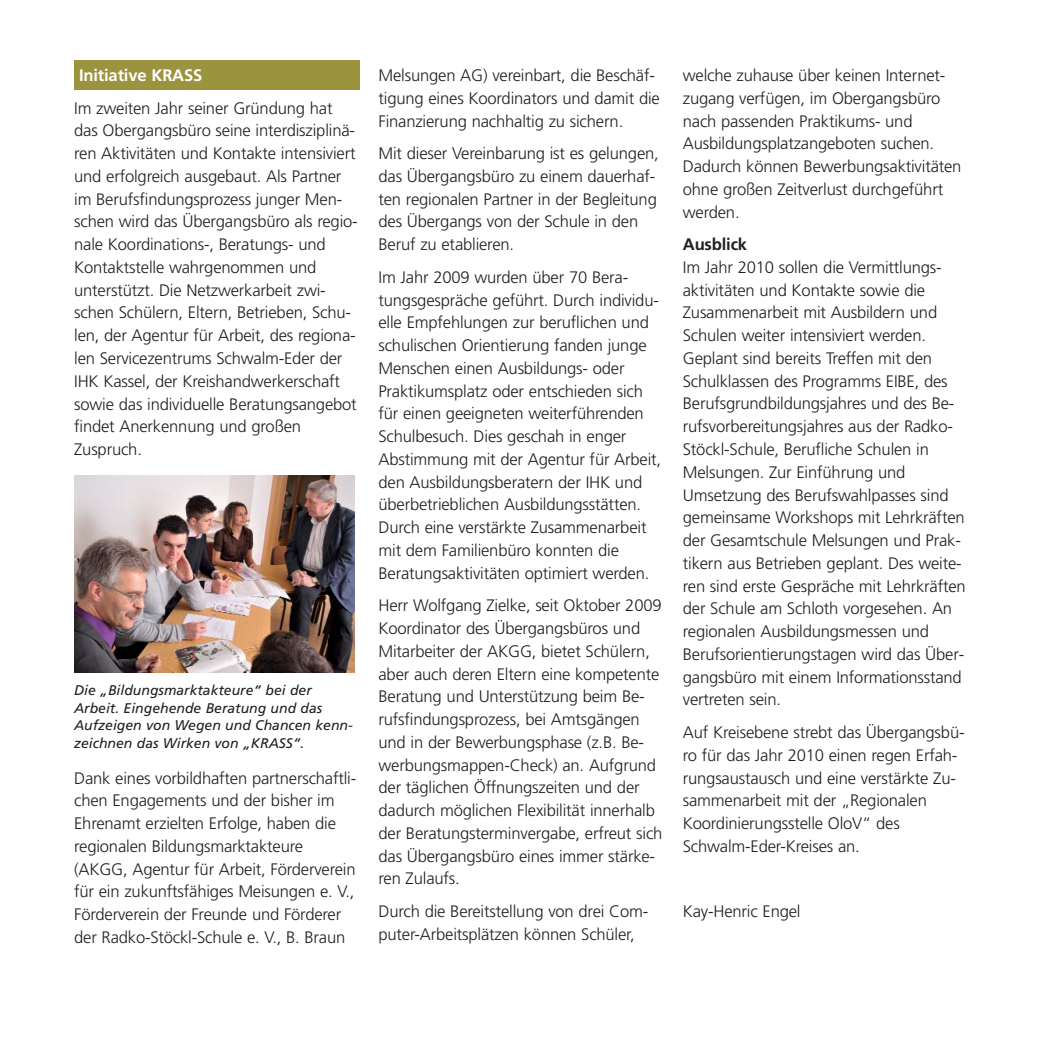
<style>
.page{position:relative;width:1042px;height:1042px;background:#fff}
.page>*{position:absolute;margin:0;border:0;box-sizing:border-box;transform-origin:0 0}
.t1{font:300 16.62px/22.8px "Frutiger";letter-spacing:-.01em;color:#231f20}
.t2{font:700 16.62px "Frutiger";letter-spacing:-.01em;color:#fff}
.t3{font:700 16.62px "Frutiger";letter-spacing:-.01em;color:#231f20}
.t4{font:italic 14px/17.5px "Frutiger";color:#231f20}
</style>
<div class="page">
<div style="left:74px;top:60px;width:285px;height:30px;background:#9c933f"></div>
<img style="left:74px;top:476px;width:280px;height:196px">
<p class="t2" style="left:79px;top:69px;width:125px">Initiative KRASS</p>
<p class="t1" style="left:74px;top:98px;width:285px">Im zweiten Jahr seiner Gründung hat das Obergangsbüro seine interdisziplinä&shy;ren Aktivitäten und Kontakte intensiviert und erfolgreich ausgebaut. Als Partner im Berufsfindungsprozess junger Men&shy;schen wird das Übergangsbüro als regio&shy;nale Koordinations-, Beratungs- und Kontaktstelle wahrgenommen und unterstützt. Die Netzwerkarbeit zwi&shy;schen Schülern, Eltern, Betrieben, Schu&shy;len, der Agentur für Arbeit, des regiona&shy;len Servicezentrums Schwalm-Eder der IHK Kassel, der Kreishandwerkerschaft sowie das individuelle Beratungsangebot findet Anerkennung und großen Zuspruch.</p>
<p class="t4" style="left:74px;top:683px;width:280px">Die „Bildungsmarktakteure“ bei der Arbeit. Eingehende Beratung und das Aufzeigen von Wegen und Chancen kenn&shy;zeichnen das Wirken von „KRASS“.</p>
<p class="t1" style="left:74px;top:767px;width:284px">Dank eines vorbildhaften partnerschaftli&shy;chen Engagements und der bisher im Ehrenamt erzielten Erfolge, haben die regionalen Bildungsmarktakteure (AKGG, Agentur für Arbeit, Förderverein für ein zukunftsfähiges Meisungen e. V., Förderverein der Freunde und Förderer der Radko-Stöckl-Schule e. V., B. Braun</p>
<p class="t1" style="left:378px;top:65px;width:283px">Melsungen AG) vereinbart, die Beschäf&shy;tigung eines Koordinators und damit die<br>Finanzierung nachhaltig zu sichern.</p>
<p class="t1" style="left:378px;top:143px;width:282px">Mit dieser Vereinbarung ist es gelungen, das Übergangsbüro zu einem dauerhaf&shy;ten regionalen Partner in der Begleitung des Übergangs von der Schule in den Beruf zu etablieren.</p>
<p class="t1" style="left:378px;top:267px;width:284px">Im Jahr 2009 wurden über 70 Bera&shy;tungsgespräche geführt. Durch individu&shy;elle Empfehlungen zur beruflichen und schulischen Orientierung fanden junge Menschen einen Ausbildungs- oder Praktikumsplatz oder entschieden sich für einen geeigneten weiterführenden Schulbesuch. Dies geschah in enger Abstimmung mit der Agentur für Arbeit, den Ausbildungsberatern der IHK und überbetrieblichen Ausbildungsstätten.<br>Durch eine verstärkte Zusammenarbeit mit dem Familienbüro konnten die Beratungsaktivitäten optimiert werden.</p>
<p class="t1" style="left:378px;top:595px;width:285px">Herr Wolfgang Zielke, seit Oktober 2009<br>Koordinator des Übergangsbüros und Mitarbeiter der AKGG, bietet Schülern, aber auch deren Eltern eine kompetente Beratung und Unterstützung beim Be&shy;rufsfindungsprozess, bei Amtsgängen und in der Bewerbungsphase (z.B. Be&shy;werbungsmappen-Check) an. Aufgrund der täglichen Öffnungszeiten und der dadurch möglichen Flexibilität innerhalb der Beratungsterminvergabe, erfreut sich das Übergangsbüro eines immer stärke&shy;ren Zulaufs.</p>
<p class="t1" style="left:378px;top:901px;width:271px">Durch die Bereitstellung von drei Com&shy;puter-Arbeitsplätzen können Schüler,</p>
<p class="t1" style="left:683px;top:65px;width:280px">welche zuhause über keinen Internet&shy;zugang verfügen, im Obergangsbüro nach passenden Praktikums- und<br>Ausbildungsplatzangeboten suchen.<br>Dadurch können Bewerbungsaktivitäten ohne großen Zeitverlust durchgeführt werden.</p>
<p class="t3" style="left:683px;top:238px;width:66px">Ausblick</p>
<p class="t1" style="left:683px;top:257px;width:284px">Im Jahr 2010 sollen die Vermittlungs&shy;aktivitäten und Kontakte sowie die Zusammenarbeit mit Ausbildern und Schulen weiter intensiviert werden.<br>Geplant sind bereits Treffen mit den Schulklassen des Programms EIBE, des Berufsgrundbildungsjahres und des Be&shy;rufsvorbereitungsjahres aus der Radko-Stöckl-Schule, Berufliche Schulen in Melsungen. Zur Einführung und Umsetzung des Berufswahlpasses sind gemeinsame Workshops mit Lehrkräften der Gesamtschule Melsungen und Prak&shy;tikern aus Betrieben geplant. Des weite&shy;ren sind erste Gespräche mit Lehrkräften der Schule am Schloth vorgesehen. An regionalen Ausbildungsmessen und Berufsorientierungstagen wird das Über&shy;gangsbüro mit einem Informationsstand vertreten sein.</p>
<p class="t1" style="left:683px;top:722px;width:283px">Auf Kreisebene strebt das Übergangsbü&shy;ro für das Jahr 2010 einen regen Erfah&shy;rungsaustausch und eine verstärkte Zu&shy;sammenarbeit mit der „Regionalen Koordinierungsstelle OloV“ des Schwalm-Eder-Kreises an.</p>
<p class="t1" style="left:683px;top:901px;width:119px">Kay-Henric Engel</p>
</div>
